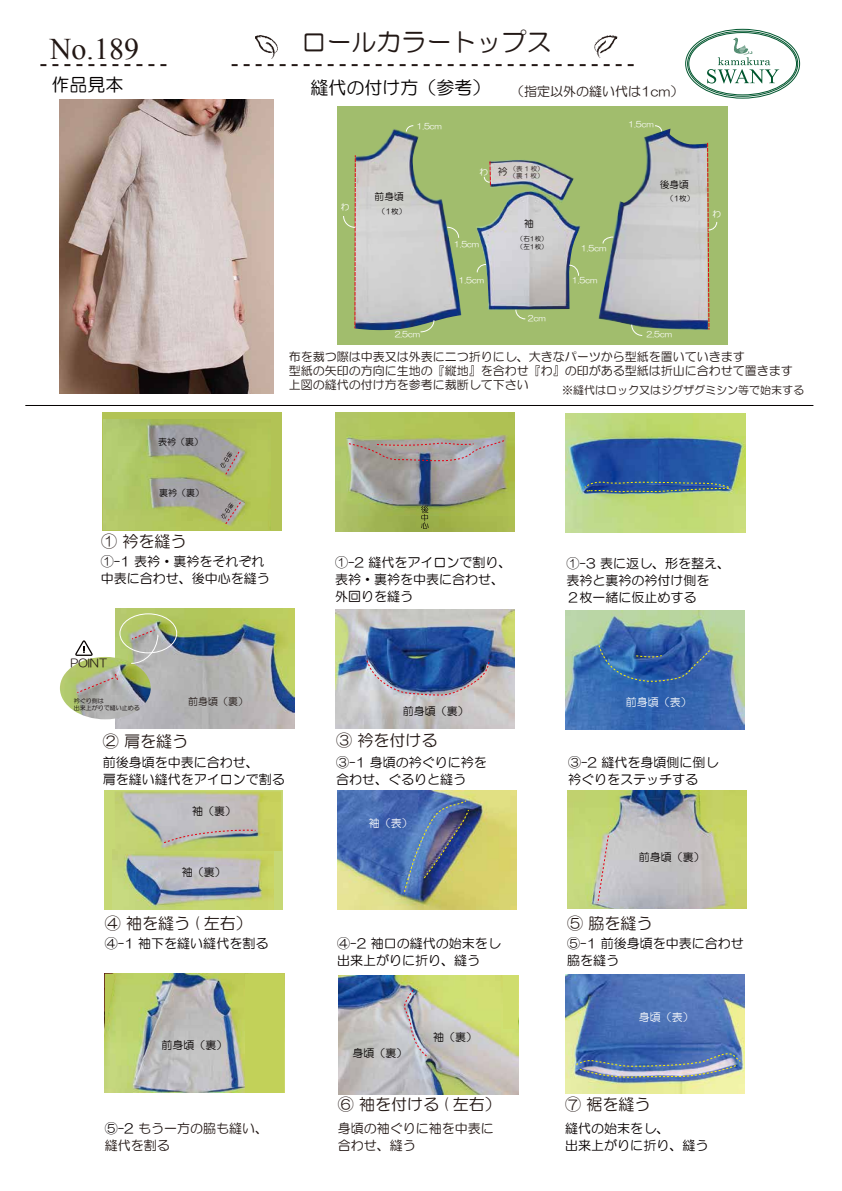
<style>
.page{position:relative;width:842px;height:1191px;background:#fff}
.page>*{position:absolute;margin:0;border:0;box-sizing:border-box;transform-origin:0 0}
.t1{font:30px "Times New Roman";color:#221714}
.t2{font:25px "HG Maru Gothic MPRO";color:#221815}
.t3{font:18px "HG Maru Gothic MPRO";color:#040000}
.t4{font:16px "HG Maru Gothic MPRO";color:#221714}
.t5{font:13px/17px "HG Maru Gothic MPRO";color:#070001}
.t6{font:13px/17px "HG Maru Gothic MPRO";color:#221714}
.t7{font:13px "HG Maru Gothic MPRO";color:#221815}
.t8{font:12px/14px "HG Maru Gothic MPRO";color:#221815}
.t9{font:11.2px "HG Maru Gothic MPRO";color:#221714}
.t10{font:11px "HG Maru Gothic MPRO";color:#040000}
.t11{font:11px "HG Maru Gothic MPRO";color:#221815}
.t12{font:11px "HG Maru Gothic MPRO";color:#fff}
.t13{font:10px "HG Maru Gothic MPRO";color:#221815}
.t14{font:9.7px "HG Maru Gothic MPRO";color:#040000}
.t15{font:9px "HG Maru Gothic MPRO";color:#040000}
.t16{font:8.6px "HG Maru Gothic MPRO";color:#fff}
.t17{font:8px "HG Maru Gothic MPRO";color:#fff}
.t18{font:7.6px "HG Maru Gothic MPRO";color:#040000}
.t19{font:6.5px/6.8px "HG Maru Gothic MPRO";color:#221815;text-align:right}
.t20{font:6.5px/8.3px "HG Maru Gothic MPRO";color:#040000}
.t21{font:6px/7px "HG Maru Gothic MPRO";color:#070001}
.s1{color:#070001}
</style>
<div class="page">
<svg style="left:707px;top:38px;width:72px;height:45px"></svg>
<div style="left:687px;top:31px;width:111px;height:66px;border:1px solid #00562e;border-radius:50%"></div>
<svg style="left:232px;top:35px;width:402px;height:31px"></svg>
<svg style="left:40px;top:64px;width:127px;height:2px"></svg>
<hr style="left:25px;top:405px;width:788px;height:1px;background:#040000">
<img style="left:335px;top:412px;width:179px;height:119px">
<img style="left:115px;top:609px;width:179px;height:119px">
<img style="left:566px;top:413px;width:179px;height:120px">
<img style="left:336px;top:609px;width:179px;height:120px">
<img style="left:565px;top:610px;width:179px;height:120px">
<img style="left:337px;top:790px;width:179px;height:119px">
<img style="left:565px;top:974px;width:179px;height:119px">
<img style="left:105px;top:973px;width:179px;height:120px">
<svg style="left:105px;top:973px;width:10px;height:60px"></svg>
<div style="left:245px;top:973px;width:38px;height:119px;background:#c2d159"></div>
<img style="left:567px;top:791px;width:179px;height:117px">
<img style="left:339px;top:975px;width:179px;height:119px">
<div style="left:503px;top:975px;width:15px;height:53px;background:#cfdd6d"></div>
<div style="left:104px;top:791px;width:179px;height:119px;background:#c6d875"></div>
<img style="left:112px;top:851px;width:161px;height:58px">
<img style="left:115px;top:791px;width:167px;height:60px">
<div style="left:337px;top:106px;width:390px;height:238px;background:#a1bd6d"></div>
<img style="left:356px;top:129px;width:105px;height:201px">
<img style="left:476px;top:160px;width:104px;height:150px">
<img style="left:598px;top:129px;width:108px;height:201px">
<img style="left:60px;top:657px;width:91px;height:62px">
<div style="left:103px;top:412px;width:179px;height:118px;background:#b2c355"></div>
<img style="left:104px;top:420px;width:145px;height:109px">
<svg style="left:220px;top:450px;width:21px;height:26px"></svg>
<svg style="left:221px;top:500px;width:21px;height:25px"></svg>
<img style="left:59px;top:99px;width:215px;height:294px">
<svg style="left:421px;top:506px;width:7px;height:23px"></svg>
<svg style="left:348px;top:439px;width:157px;height:23px"></svg>
<svg style="left:583px;top:480px;width:147px;height:13px"></svg>
<svg style="left:76px;top:673px;width:43px;height:21px"></svg>
<svg style="left:75px;top:640px;width:18px;height:16px"></svg>
<div style="left:120px;top:614px;width:57px;height:39px;border:1px solid #fff;border-radius:50%"></div>
<svg style="left:131px;top:628px;width:28px;height:35px"></svg>
<img style="left:366px;top:658px;width:124px;height:38px">
<svg style="left:598px;top:644px;width:113px;height:40px"></svg>
<svg style="left:163px;top:829px;width:93px;height:15px"></svg>
<img style="left:403px;top:799px;width:67px;height:94px">
<img style="left:575px;top:1052px;width:167px;height:26px">
<svg style="left:403px;top:988px;width:26px;height:70px"></svg>
<svg style="left:597px;top:834px;width:12px;height:70px"></svg>
<svg style="left:405px;top:125px;width:9px;height:8px"></svg>
<svg style="left:654px;top:125px;width:9px;height:7px"></svg>
<svg style="left:568px;top:264px;width:11px;height:13px"></svg>
<svg style="left:476px;top:263px;width:11px;height:10px"></svg>
<svg style="left:446px;top:226px;width:14px;height:13px"></svg>
<svg style="left:602px;top:236px;width:12px;height:8px"></svg>
<svg style="left:419px;top:319px;width:16px;height:14px"></svg>
<svg style="left:631px;top:324px;width:12px;height:12px"></svg>
<svg style="left:343px;top:155px;width:13px;height:174px"></svg>
<svg style="left:706px;top:142px;width:12px;height:188px"></svg>
<svg style="left:515px;top:309px;width:11px;height:11px"></svg>
<svg style="left:483px;top:160px;width:8px;height:27px"></svg>
<h2 class="t2" style="left:302px;top:30px;width:251px">ロールカラートップス</h2>
<h1 class="t1" style="left:50px;top:29px;width:91px">No.189</h1>
<h3 class="t3" style="left:51px;top:76px;width:73px">作品見本</h3>
<p class="t7" style="left:310px;top:85px;width:375px"><sup>縫代の付け方（参考）</sup> （指定以外の縫い代は1cm）</p>
<p class="t17" style="left:416px;top:122px;width:27px">1.5cm</p>
<p class="t17" style="left:628px;top:120px;width:27px">1.5cm</p>
<p class="t16" style="left:341px;top:203px;width:10px">わ</p>
<p class="t14" style="left:375px;top:191px;width:31px">前身頃</p>
<p class="t18" style="left:378px;top:207px;width:30px">（1枚）</p>
<p class="t17" style="left:395px;top:330px;width:27px">2.5cm</p>
<p class="t16" style="left:480px;top:168px;width:10px">わ</p>
<p class="t19" style="left:498px;top:166px;width:47px">（表1 枚）<br><sup>衿</sup>（裏1枚）</p>
<p class="t14" style="left:524px;top:219px;width:11px">袖</p>
<p class="t20" style="left:517px;top:234px;width:32px">（右1枚）（左1枚）</p>
<p class="t17" style="left:454px;top:241px;width:27px">1.5cm</p>
<p class="t17" style="left:458px;top:276px;width:27px">1.5cm</p>
<p class="t17" style="left:572px;top:276px;width:27px">1.5cm</p>
<p class="t17" style="left:581px;top:244px;width:27px">1.5cm</p>
<p class="t17" style="left:528px;top:314px;width:20px">2cm</p>
<p class="t14" style="left:660px;top:179px;width:31px">後身頃</p>
<p class="t18" style="left:666px;top:194px;width:30px">（1枚）</p>
<p class="t16" style="left:712px;top:210px;width:10px">わ</p>
<p class="t17" style="left:647px;top:330px;width:27px">2.5cm</p>
<p class="t15" style="left:158px;top:437px;width:46px">表衿（裏）</p>
<p class="t15" style="left:159px;top:488px;width:46px">裏衿（裏）</p>
<p class="t8" style="left:289px;top:349px;width:505px">布を裁つ際は中表又は外表に二つ折りにし、大きなパーツから型紙を置いていきます<br>型紙の矢印の方向に生地の『縦地』を合わせ『わ』の印がある型紙は折山に合わせて置きます上図の縫代の付け方を参考に裁断して下さい</p>
<p class="t11" style="left:562px;top:385px;width:243px">※縫代はロック又はジグザグミシン等で始末する</p>
<p class="t4" style="left:101px;top:533px;width:103px">① 衿を縫う　</p>
<p class="t5" style="left:101px;top:553px;width:170px">①-1 表衿・裏衿をそれぞれ中表に合わせ、後中心を縫う</p>
<p class="t5" style="left:335px;top:553px;width:178px">①-2 縫代をアイロンで割り、表衿・裏衿を中表に合わせ、外回りを縫う</p>
<p class="t5" style="left:567px;top:555px;width:165px">①-3 表に返し、形を整え、表衿と裏衿の衿付け側を<br>２枚一緒に仮止めする</p>
<p class="t9" style="left:70px;top:657px;width:38px">POINT</p>
<p class="t21" style="left:74px;top:697px;width:67px">衿ぐり側は<br>出来上がりで縫い止める</p>
<p class="t13" style="left:188px;top:696px;width:61px">前身頃（裏）</p>
<p class="t4" style="left:103px;top:733px;width:103px">② 肩を縫う　</p>
<p class="t5" style="left:103px;top:754px;width:183px">前後身頃を中表に合わせ、<br>肩を縫い縫代をアイロンで割る</p>
<p class="t10" style="left:192px;top:805px;width:45px">袖（裏）</p>
<p class="t10" style="left:182px;top:866px;width:45px">袖（裏）</p>
<p class="t4" style="left:105px;top:915px;width:149px">④ 袖を縫う ( 左右）</p>
<p class="t5" style="left:105px;top:935px;width:165px">④-1 袖下を縫い縫代を割る</p>
<p class="t10" style="left:162px;top:1039px;width:67px">前身頃（裏）</p>
<p class="t6" style="left:105px;top:1119px;width:165px"><span class="s1">⑤-2</span> もう一方の脇も縫い、縫代を割る</p>
<p class="t10" style="left:403px;top:705px;width:67px">前身頃（裏）</p>
<p class="t4" style="left:336px;top:732px;width:103px">③ 衿を付ける</p>
<p class="t5" style="left:336px;top:753px;width:152px">③-1 身頃の衿ぐりに衿を合わせ、ぐるりと縫う</p>
<p class="t12" style="left:369px;top:817px;width:45px">袖（表）</p>
<p class="t5" style="left:337px;top:935px;width:165px">④-2 袖口の縫代の始末をし出来上がりに折り、縫う</p>
<p class="t10" style="left:353px;top:1047px;width:56px">身頃（裏）</p>
<p class="t10" style="left:433px;top:1031px;width:45px">袖（裏）</p>
<p class="t4" style="left:338px;top:1096px;width:165px">⑥ 袖を付ける ( 左右）</p>
<p class="t6" style="left:338px;top:1119px;width:157px">身頃の袖ぐりに袖を中表に合わせ、縫う</p>
<p class="t12" style="left:626px;top:697px;width:67px">前身頃（表）</p>
<p class="t5" style="left:568px;top:754px;width:152px">③-2 縫代を身頃側に倒し衿ぐりをステッチする</p>
<p class="t10" style="left:639px;top:851px;width:67px">前身頃（裏）</p>
<p class="t4" style="left:567px;top:915px;width:87px">⑤ 脇を縫う</p>
<p class="t5" style="left:567px;top:935px;width:178px">⑤-1 前後身頃を中表に合わせ脇を縫う</p>
<p class="t12" style="left:639px;top:1011px;width:56px">身頃（表）</p>
<p class="t4" style="left:565px;top:1096px;width:87px">⑦ 裾を縫う</p>
<p class="t5" style="left:565px;top:1119px;width:144px">縫代の始末をし、<br>出来上がりに折り、縫う</p>
</div>
